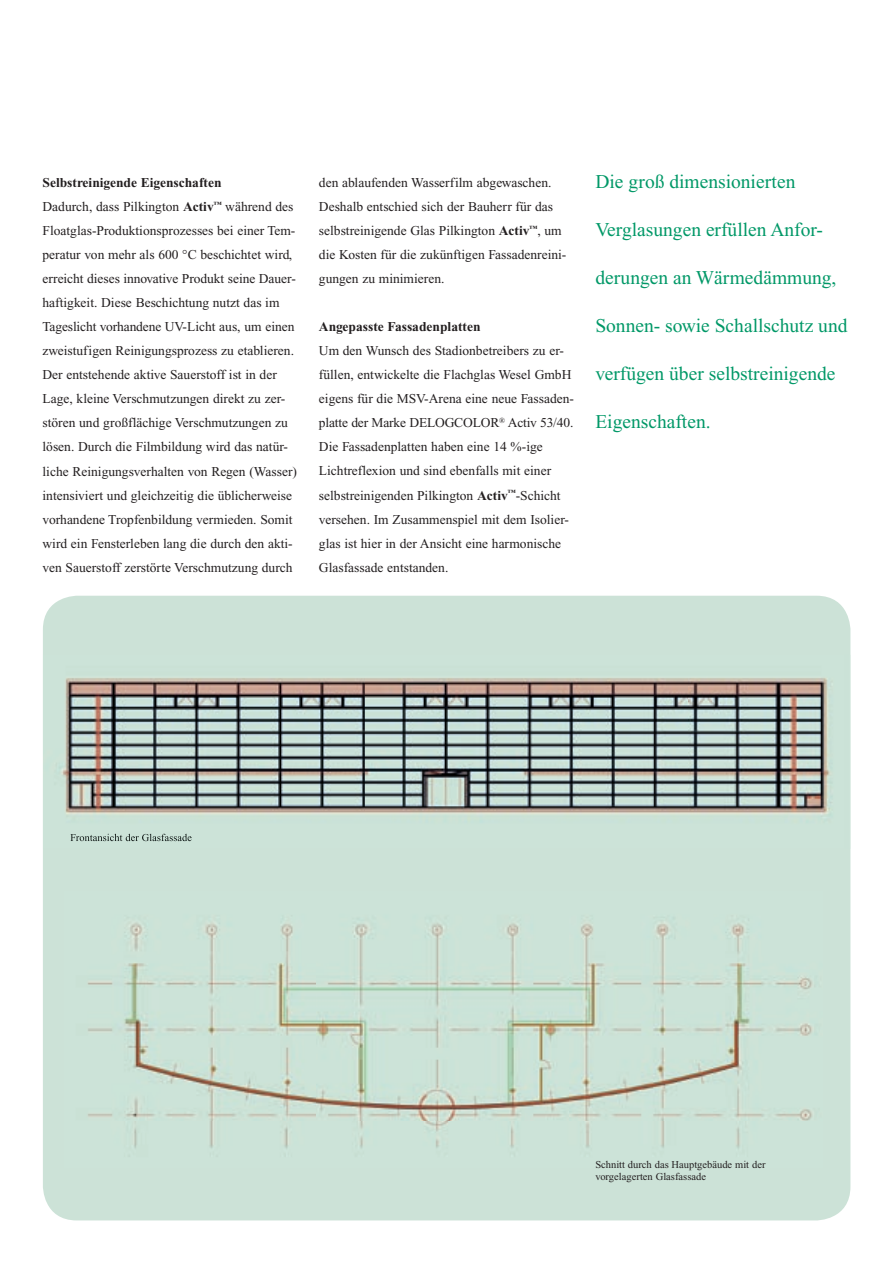
<style>
.page{position:relative;width:893px;height:1263px;background:#fff}
.page>*{position:absolute;margin:0;border:0;box-sizing:border-box;transform-origin:0 0}
.t1{font:19.5px "Times New Roman";color:#009867}
.t2{font:13.5px/24px "Times New Roman";color:#231f20}
.t3{font:700 13.5px "Times New Roman";color:#231f20}
.t4{font:10.5px/12px "Times New Roman";color:#231f20}
.s1{font-weight:700}
</style>
<div class="page">
<div style="left:43px;top:596px;width:807px;height:624px;background:#cce2d7;border-radius:34px"></div>
<img style="left:850px;top:655px;width:1px;height:194px">
<img style="left:59px;top:678px;width:773px;height:164px">
<img style="left:70px;top:834px;width:122px;height:7px">
<img style="left:88px;top:922px;width:724px;height:226px">
<p class="t2" style="left:43px;top:171px;width:256px"><span class="s1">Selbstreinigende Eigenschaften<br></span>Dadurch, dass Pilkington <span class="s1">Activ</span><sup>™</sup> während des Floatglas-Produktionsprozesses bei einer Tem&shy;peratur von mehr als 600 °C beschichtet wird, erreicht dieses innovative Produkt seine Dauer&shy;haftigkeit. Diese Beschichtung nutzt das im Tageslicht vorhandene UV-Licht aus, um einen zweistufigen Reinigungsprozess zu etablieren.<br>Der entstehende aktive Sauerstoff ist in der Lage, kleine Verschmutzungen direkt zu zer&shy;stören und großflächige Verschmutzungen zu lösen. Durch die Filmbildung wird das natür&shy;liche Reinigungsverhalten von Regen (Wasser) intensiviert und gleichzeitig die üblicherweise vorhandene Tropfenbildung vermieden. Somit wird ein Fensterleben lang die durch den akti&shy;ven Sauerstoff zerstörte Verschmutzung durch</p>
<p class="t2" style="left:319px;top:171px;width:249px">den ablaufenden Wasserfilm abgewaschen.<br>Deshalb entschied sich der Bauherr für das selbstreinigende Glas Pilkington <span class="s1">Activ</span><sup>™</sup>, um die Kosten für die zukünftigen Fassadenreini&shy;gungen zu minimieren.</p>
<p class="t3" style="left:319px;top:319px;width:163px">Angepasste Fassadenplatten</p>
<p class="t2" style="left:319px;top:339px;width:257px">Um den Wunsch des Stadionbetreibers zu er&shy;füllen, entwickelte die Flachglas Wesel GmbH eigens für die MSV-Arena eine neue Fassaden&shy;platte der Marke DELOGCOLOR<sup>®</sup> Activ 53/40.<br>Die Fassadenplatten haben eine 14 %-ige Lichtreflexion und sind ebenfalls mit einer selbstreinigenden Pilkington <span class="s1">Activ</span><sup>™</sup>-Schicht versehen. Im Zusammenspiel mit dem Isolier&shy;glas ist hier in der Ansicht eine harmonische Glasfassade entstanden.</p>
<h1 class="t1" style="left:595px;top:171px;width:202px">Die groß dimensionierten</h1>
<h1 class="t1" style="left:595px;top:219px;width:229px">Verglasungen erfüllen Anfor-</h1>
<h1 class="t1" style="left:595px;top:267px;width:243px">derungen an Wärmedämmung,</h1>
<h1 class="t1" style="left:595px;top:315px;width:254px">Sonnen- sowie Schallschutz und</h1>
<h1 class="t1" style="left:595px;top:363px;width:242px">verfügen über selbstreinigende</h1>
<h1 class="t1" style="left:595px;top:411px;width:117px">Eigenschaften.</h1>
<p class="t4" style="left:595px;top:1158px;width:172px">Schnitt durch das Hauptgebäude mit der vorgelagerten Glasfassade</p>
</div>
